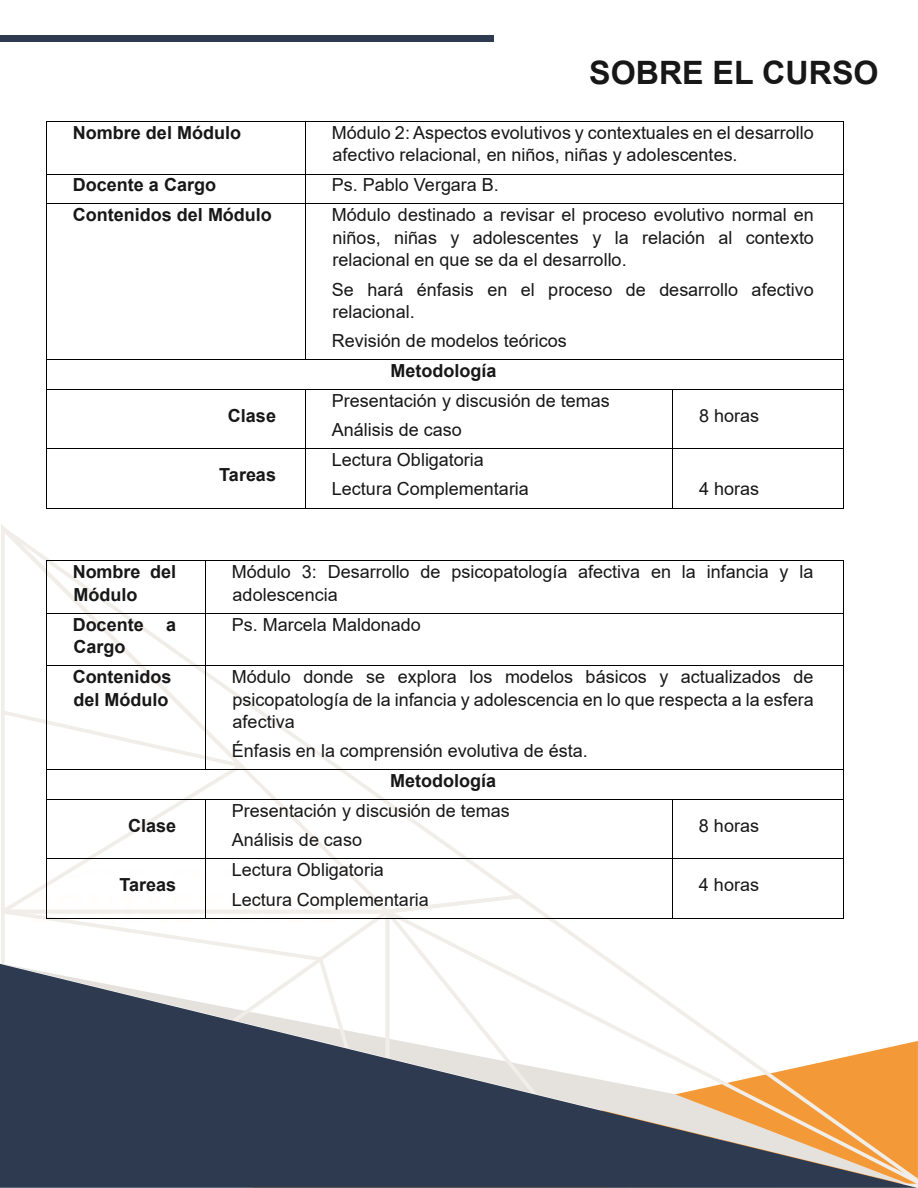
<style>
.page{position:relative;width:918px;height:1188px;background:#fff}
.page>*{position:absolute;margin:0;border:0;box-sizing:border-box;transform-origin:0 0}
.t1{font:700 32.25px "Arial";color:#181717}
.t2{font:18px/22.5px "Arial";color:#181717}
.t3{font:700 18px/22.5px "Arial";color:#181717}
</style>
<div class="page">
<div style="left:0;top:36px;width:494px;height:6px;background:#2d3a4f"></div>
<svg style="left:389px;top:910px;width:227px;height:54px"></svg>
<svg style="left:121px;top:611px;width:146px;height:183px"></svg>
<svg style="left:267px;top:715px;width:253px;height:198px"></svg>
<svg style="left:1px;top:524px;width:120px;height:386px"></svg>
<svg style="left:206px;top:910px;width:183px;height:54px"></svg>
<svg style="left:2px;top:958px;width:320px;height:6px"></svg>
<svg style="left:0;top:964px;width:917px;height:224px"></svg>
<img style="left:162px;top:1027px;width:5px;height:24px">
<hr style="left:47px;top:121px;width:258px;height:1px;background:#000">
<hr style="left:306px;top:121px;width:537px;height:1px;background:#000">
<hr style="left:46px;top:122px;width:1px;height:52px;background:#000">
<hr style="left:305px;top:122px;width:1px;height:52px;background:#000">
<hr style="left:843px;top:122px;width:1px;height:52px;background:#000">
<hr style="left:47px;top:174px;width:258px;height:1px;background:#000">
<hr style="left:306px;top:174px;width:537px;height:1px;background:#000">
<hr style="left:46px;top:174px;width:1px;height:30px;background:#000">
<hr style="left:305px;top:174px;width:1px;height:30px;background:#000">
<hr style="left:843px;top:174px;width:1px;height:30px;background:#000">
<hr style="left:47px;top:204px;width:258px;height:1px;background:#000">
<hr style="left:306px;top:204px;width:537px;height:1px;background:#000">
<hr style="left:46px;top:204px;width:1px;height:155px;background:#000">
<hr style="left:305px;top:204px;width:1px;height:155px;background:#000">
<hr style="left:843px;top:204px;width:1px;height:155px;background:#000">
<hr style="left:47px;top:359px;width:258px;height:1px;background:#000">
<hr style="left:306px;top:359px;width:537px;height:1px;background:#000">
<svg style="left:46px;top:359px;width:1px;height:31px"></svg>
<hr style="left:47px;top:389px;width:258px;height:1px;background:#000">
<hr style="left:306px;top:389px;width:366px;height:1px;background:#000">
<hr style="left:673px;top:389px;width:170px;height:1px;background:#000">
<svg style="left:843px;top:359px;width:1px;height:31px"></svg>
<hr style="left:46px;top:390px;width:1px;height:59px;background:#000">
<hr style="left:305px;top:390px;width:1px;height:59px;background:#000">
<hr style="left:672px;top:390px;width:1px;height:59px;background:#000">
<hr style="left:843px;top:390px;width:1px;height:59px;background:#000">
<hr style="left:47px;top:449px;width:258px;height:1px;background:#000">
<hr style="left:306px;top:449px;width:366px;height:1px;background:#000">
<hr style="left:673px;top:449px;width:170px;height:1px;background:#000">
<hr style="left:46px;top:449px;width:1px;height:59px;background:#000">
<hr style="left:47px;top:508px;width:258px;height:1px;background:#000">
<hr style="left:305px;top:449px;width:1px;height:59px;background:#000">
<hr style="left:306px;top:508px;width:366px;height:1px;background:#000">
<hr style="left:672px;top:449px;width:1px;height:59px;background:#000">
<hr style="left:673px;top:508px;width:170px;height:1px;background:#000">
<hr style="left:843px;top:449px;width:1px;height:59px;background:#000">
<hr style="left:47px;top:560px;width:158px;height:1px;background:#000">
<hr style="left:206px;top:560px;width:637px;height:1px;background:#000">
<hr style="left:46px;top:561px;width:1px;height:52px;background:#000">
<hr style="left:205px;top:561px;width:1px;height:52px;background:#000">
<hr style="left:843px;top:561px;width:1px;height:52px;background:#000">
<hr style="left:47px;top:613px;width:158px;height:1px;background:#000">
<hr style="left:206px;top:613px;width:637px;height:1px;background:#000">
<hr style="left:46px;top:614px;width:1px;height:51px;background:#000">
<hr style="left:205px;top:614px;width:1px;height:51px;background:#000">
<hr style="left:843px;top:614px;width:1px;height:51px;background:#000">
<hr style="left:206px;top:665px;width:637px;height:1px;background:#000">
<hr style="left:843px;top:666px;width:1px;height:104px;background:#000">
<hr style="left:206px;top:770px;width:637px;height:1px;background:#000">
<svg style="left:2px;top:644px;width:240px;height:197px"></svg>
<hr style="left:206px;top:799px;width:466px;height:1px;background:#000">
<hr style="left:673px;top:799px;width:170px;height:1px;background:#000">
<svg style="left:843px;top:770px;width:1px;height:30px"></svg>
<hr style="left:46px;top:800px;width:1px;height:59px;background:#000">
<hr style="left:205px;top:800px;width:1px;height:59px;background:#000">
<hr style="left:672px;top:800px;width:1px;height:59px;background:#000">
<hr style="left:843px;top:800px;width:1px;height:59px;background:#000">
<hr style="left:47px;top:859px;width:158px;height:1px;background:#000">
<hr style="left:206px;top:859px;width:466px;height:1px;background:#000">
<hr style="left:673px;top:859px;width:170px;height:1px;background:#000">
<hr style="left:46px;top:859px;width:1px;height:59px;background:#000">
<hr style="left:205px;top:859px;width:1px;height:59px;background:#000">
<svg style="left:3px;top:910px;width:203px;height:34px"></svg>
<hr style="left:206px;top:918px;width:466px;height:1px;background:#000">
<hr style="left:672px;top:859px;width:1px;height:59px;background:#000">
<hr style="left:673px;top:918px;width:170px;height:1px;background:#000">
<hr style="left:843px;top:859px;width:1px;height:59px;background:#000">
<h1 class="t1" style="left:589px;top:50px;width:291px">SOBRE EL CURSO</h1>
<p class="t3" style="left:73px;top:122px;width:170px">Nombre del Módulo</p>
<p class="t2" style="left:332px;top:121px;width:483px">Módulo 2: Aspectos evolutivos y contextuales en el desarrollo afectivo relacional, en niños, niñas y adolescentes.</p>
<p class="t3" style="left:73px;top:174px;width:145px">Docente a Cargo</p>
<p class="t2" style="left:332px;top:174px;width:169px">Ps. Pablo Vergara B.</p>
<p class="t3" style="left:73px;top:204px;width:201px">Contenidos del Módulo</p>
<p class="t2" style="left:332px;top:204px;width:484px;text-align:justify">Módulo destinado a revisar el proceso evolutivo normal en niños, niñas y adolescentes y la relación al contexto relacional en que se da el desarrollo.</p>
<p class="t2" style="left:332px;top:278px;width:484px">Se hará énfasis en el proceso de desarrollo afectivo relacional.</p>
<p class="t2" style="left:332px;top:330px;width:237px">Revisión de modelos teóricos</p>
<p class="t3" style="left:390px;top:360px;width:107px">Metodología</p>
<p class="t3" style="left:228px;top:404px;width:50px">Clase</p>
<p class="t2" style="left:332px;top:386px;width:280px;line-height:29.1px">Presentación y discusión de temas<br>Análisis de caso</p>
<p class="t2" style="left:699px;top:404px;width:62px">8 horas</p>
<p class="t3" style="left:219px;top:463px;width:58px">Tareas</p>
<p class="t2" style="left:332px;top:445px;width:198px;line-height:29.1px">Lectura Obligatoria<br>Lectura Complementaria</p>
<p class="t2" style="left:699px;top:478px;width:62px">4 horas</p>
<p class="t3" style="left:73px;top:561px;width:105px">Nombre del<br>Módulo</p>
<p class="t2" style="left:232px;top:561px;width:583px">Módulo 3: Desarrollo de psicopatología afectiva en la infancia y la adolescencia</p>
<p class="t3" style="left:73px;top:613px;width:105px">Docente a<br>Cargo</p>
<p class="t2" style="left:232px;top:613px;width:190px">Ps. Marcela Maldonado</p>
<p class="t3" style="left:73px;top:666px;width:100px">Contenidos del Módulo</p>
<p class="t2" style="left:232px;top:665px;width:583px;text-align:justify">Módulo donde se explora los modelos básicos y actualizados de psicopatología de la infancia y adolescencia en lo que respecta a la esfera afectiva</p>
<p class="t2" style="left:232px;top:740px;width:358px">Énfasis en la comprensión evolutiva de ésta.</p>
<p class="t3" style="left:390px;top:770px;width:107px">Metodología</p>
<p class="t3" style="left:128px;top:814px;width:50px">Clase</p>
<p class="t2" style="left:232px;top:796px;width:280px;line-height:29.1px">Presentación y discusión de temas<br>Análisis de caso</p>
<p class="t2" style="left:699px;top:814px;width:62px">8 horas</p>
<p class="t3" style="left:119px;top:874px;width:58px">Tareas</p>
<p class="t2" style="left:232px;top:855px;width:198px;line-height:29.4px">Lectura Obligatoria<br>Lectura Complementaria</p>
<p class="t2" style="left:699px;top:873px;width:62px">4 horas</p>
</div>
